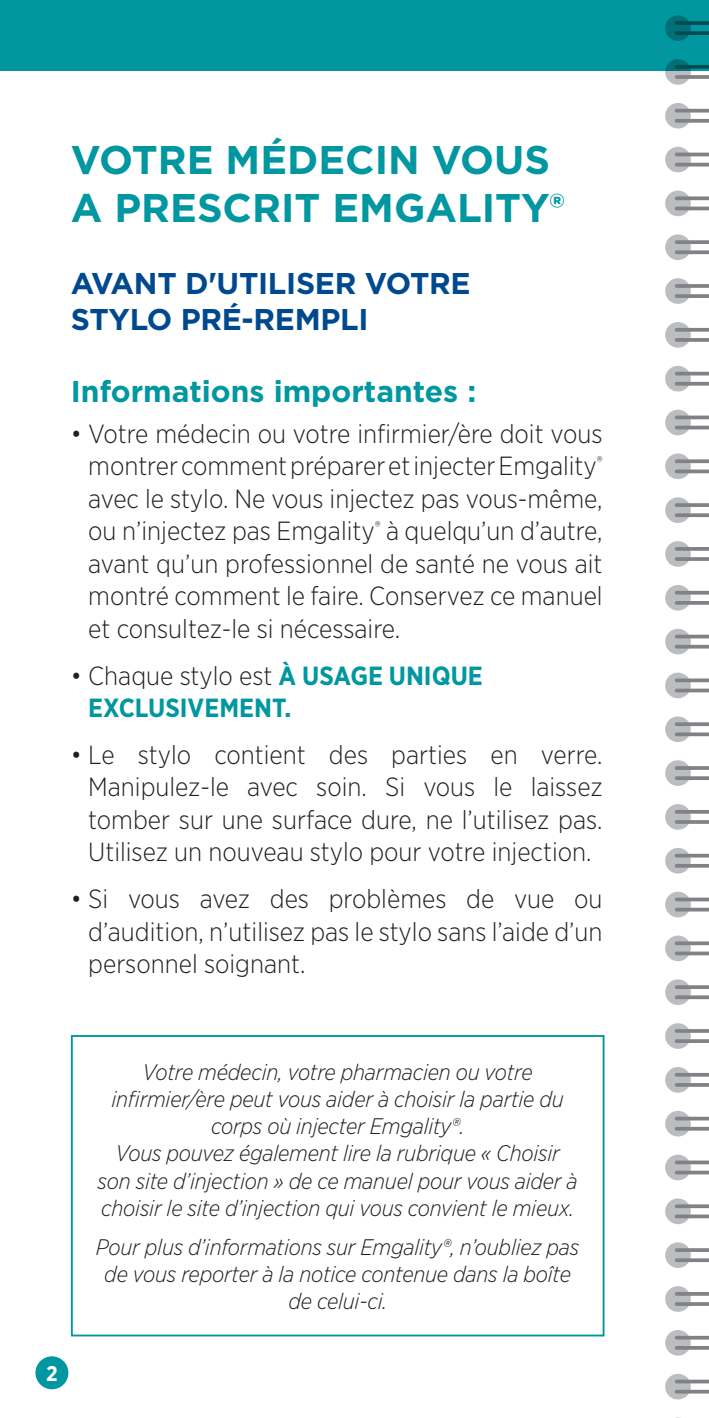
<style>
.page{position:relative;width:709px;height:1418px;background:#fff}
.page>*{position:absolute;margin:0;border:0;box-sizing:border-box;transform-origin:0 0}
.Inter{font:700 40px/48px "Gotham";color:#0097a0}
.Inter-2{font:700 30px/36px "Gotham";letter-spacing:-.01em;color:#01498e}
.Inter-3{font:700 30px "Gotham";color:#0097a0}
.Courant{font:300 26.25px/32.5px "Gotham Narrow";color:#231f20;text-align:justify}
.Courant-2{font:700 26.25px/32.5px "Gotham Narrow";color:#0097a0}
.Notes{font:italic 300 22.5px/27px "Gotham Narrow";letter-spacing:-.01em;color:#231f20;text-align:center}
.t1{font:700 21.25px "Gotham Narrow";color:#fff}
.s1{font-weight:300;color:#231f20}
</style>
<div class="page">
<div style="left:35px;top:1356px;width:33px;height:33px;background:#0097a0;border-radius:50%"></div>
<div style="left:0;top:0;width:709px;height:71px;background:#0097a0"></div>
<div style="left:71px;top:1035px;width:533px;height:301px;border:2px solid #0097a0"></div>
<svg style="left:665px;top:15px;width:26px;height:26px"></svg>
<svg style="left:665px;top:59px;width:26px;height:26px"></svg>
<div style="left:665px;top:103px;width:26px;height:26px;background:#bcbdc0;border-radius:50%"></div>
<svg style="left:665px;top:147px;width:26px;height:25px"></svg>
<div style="left:665px;top:190px;width:26px;height:26px;background:#bcbdc0;border-radius:50%"></div>
<div style="left:665px;top:234px;width:26px;height:26px;background:#bcbdc0;border-radius:50%"></div>
<div style="left:665px;top:278px;width:26px;height:26px;background:#bcbdc0;border-radius:50%"></div>
<div style="left:665px;top:322px;width:26px;height:26px;background:#bcbdc0;border-radius:50%"></div>
<div style="left:665px;top:366px;width:26px;height:25px;background:#bcbdc0;border-radius:50%"></div>
<div style="left:665px;top:409px;width:26px;height:26px;background:#bcbdc0;border-radius:50%"></div>
<div style="left:665px;top:453px;width:26px;height:26px;background:#bcbdc0;border-radius:50%"></div>
<div style="left:665px;top:497px;width:26px;height:26px;background:#bcbdc0;border-radius:50%"></div>
<div style="left:665px;top:541px;width:26px;height:26px;background:#bcbdc0;border-radius:50%"></div>
<div style="left:665px;top:585px;width:26px;height:25px;background:#bcbdc0;border-radius:50%"></div>
<div style="left:665px;top:628px;width:26px;height:26px;background:#bcbdc0;border-radius:50%"></div>
<div style="left:665px;top:672px;width:26px;height:26px;background:#bcbdc0;border-radius:50%"></div>
<div style="left:665px;top:716px;width:26px;height:26px;background:#bcbdc0;border-radius:50%"></div>
<div style="left:665px;top:760px;width:26px;height:26px;background:#bcbdc0;border-radius:50%"></div>
<div style="left:665px;top:804px;width:26px;height:25px;background:#bcbdc0;border-radius:50%"></div>
<div style="left:665px;top:848px;width:26px;height:25px;background:#bcbdc0;border-radius:50%"></div>
<div style="left:665px;top:891px;width:26px;height:26px;background:#bcbdc0;border-radius:50%"></div>
<div style="left:665px;top:935px;width:26px;height:26px;background:#bcbdc0;border-radius:50%"></div>
<div style="left:665px;top:979px;width:26px;height:26px;background:#bcbdc0;border-radius:50%"></div>
<div style="left:665px;top:1023px;width:26px;height:25px;background:#bcbdc0;border-radius:50%"></div>
<div style="left:665px;top:1067px;width:26px;height:25px;background:#bcbdc0;border-radius:50%"></div>
<div style="left:665px;top:1110px;width:26px;height:26px;background:#bcbdc0;border-radius:50%"></div>
<div style="left:665px;top:1154px;width:26px;height:26px;background:#bcbdc0;border-radius:50%"></div>
<div style="left:665px;top:1198px;width:26px;height:26px;background:#bcbdc0;border-radius:50%"></div>
<div style="left:665px;top:1242px;width:26px;height:25px;background:#bcbdc0;border-radius:50%"></div>
<div style="left:665px;top:1286px;width:26px;height:25px;background:#bcbdc0;border-radius:50%"></div>
<svg style="left:665px;top:1329px;width:26px;height:26px"></svg>
<div style="left:665px;top:1373px;width:26px;height:26px;background:#bcbdc0;border-radius:50%"></div>
<hr style="left:676px;top:21px;width:33px;height:4px;background:#004d54">
<svg style="left:676px;top:31px;width:33px;height:4px"></svg>
<svg style="left:676px;top:65px;width:33px;height:4px"></svg>
<svg style="left:676px;top:75px;width:33px;height:4px"></svg>
<svg style="left:676px;top:109px;width:33px;height:4px"></svg>
<svg style="left:676px;top:119px;width:33px;height:4px"></svg>
<hr style="left:676px;top:153px;width:33px;height:3px;background:#808285">
<hr style="left:676px;top:163px;width:33px;height:3px;background:#808285">
<svg style="left:676px;top:196px;width:33px;height:4px"></svg>
<svg style="left:676px;top:206px;width:33px;height:4px"></svg>
<svg style="left:676px;top:240px;width:33px;height:4px"></svg>
<svg style="left:676px;top:250px;width:33px;height:4px"></svg>
<hr style="left:676px;top:284px;width:33px;height:4px;background:#808285">
<svg style="left:676px;top:294px;width:33px;height:4px"></svg>
<svg style="left:676px;top:328px;width:33px;height:4px"></svg>
<svg style="left:676px;top:338px;width:33px;height:4px"></svg>
<hr style="left:676px;top:372px;width:33px;height:3px;background:#808285">
<hr style="left:676px;top:382px;width:33px;height:3px;background:#808285">
<svg style="left:676px;top:415px;width:33px;height:4px"></svg>
<svg style="left:676px;top:425px;width:33px;height:4px"></svg>
<svg style="left:676px;top:459px;width:33px;height:4px"></svg>
<svg style="left:676px;top:469px;width:33px;height:4px"></svg>
<svg style="left:676px;top:503px;width:33px;height:4px"></svg>
<svg style="left:676px;top:513px;width:33px;height:4px"></svg>
<svg style="left:676px;top:547px;width:33px;height:4px"></svg>
<hr style="left:676px;top:557px;width:33px;height:4px;background:#808285">
<hr style="left:676px;top:591px;width:33px;height:3px;background:#808285">
<hr style="left:676px;top:601px;width:33px;height:3px;background:#808285">
<svg style="left:676px;top:634px;width:33px;height:4px"></svg>
<hr style="left:676px;top:645px;width:33px;height:3px;background:#808285">
<svg style="left:676px;top:678px;width:33px;height:4px"></svg>
<svg style="left:676px;top:688px;width:33px;height:4px"></svg>
<svg style="left:676px;top:722px;width:33px;height:4px"></svg>
<svg style="left:676px;top:732px;width:33px;height:4px"></svg>
<svg style="left:676px;top:766px;width:33px;height:4px"></svg>
<svg style="left:676px;top:776px;width:33px;height:4px"></svg>
<hr style="left:676px;top:810px;width:33px;height:3px;background:#808285">
<hr style="left:676px;top:820px;width:33px;height:3px;background:#808285">
<svg style="left:676px;top:853px;width:33px;height:4px"></svg>
<hr style="left:676px;top:864px;width:33px;height:3px;background:#808285">
<svg style="left:676px;top:897px;width:33px;height:4px"></svg>
<svg style="left:676px;top:907px;width:33px;height:4px"></svg>
<svg style="left:676px;top:941px;width:33px;height:4px"></svg>
<svg style="left:676px;top:951px;width:33px;height:4px"></svg>
<svg style="left:676px;top:985px;width:33px;height:4px"></svg>
<svg style="left:676px;top:995px;width:33px;height:4px"></svg>
<hr style="left:676px;top:1029px;width:33px;height:3px;background:#808285">
<hr style="left:676px;top:1039px;width:33px;height:3px;background:#808285">
<svg style="left:676px;top:1072px;width:33px;height:4px"></svg>
<hr style="left:676px;top:1083px;width:33px;height:3px;background:#808285">
<svg style="left:676px;top:1116px;width:33px;height:4px"></svg>
<svg style="left:676px;top:1126px;width:33px;height:4px"></svg>
<svg style="left:676px;top:1160px;width:33px;height:4px"></svg>
<svg style="left:676px;top:1170px;width:33px;height:4px"></svg>
<svg style="left:676px;top:1204px;width:33px;height:4px"></svg>
<svg style="left:676px;top:1214px;width:33px;height:4px"></svg>
<hr style="left:676px;top:1248px;width:33px;height:3px;background:#808285">
<hr style="left:676px;top:1258px;width:33px;height:3px;background:#808285">
<svg style="left:676px;top:1291px;width:33px;height:4px"></svg>
<hr style="left:676px;top:1302px;width:33px;height:3px;background:#808285">
<svg style="left:676px;top:1335px;width:33px;height:4px"></svg>
<svg style="left:676px;top:1345px;width:33px;height:4px"></svg>
<svg style="left:676px;top:1379px;width:33px;height:4px"></svg>
<svg style="left:676px;top:1389px;width:33px;height:4px"></svg>
<p class="Inter" style="left:71px;top:135px;width:495px">VOTRE MÉDECIN VOUS<br>A PRESCRIT EMGALITY®</p>
<p class="Inter-2" style="left:71px;top:265px;width:401px">AVANT D'UTILISER VOTRE<br>STYLO PRÉ-REMPLI</p>
<p class="Inter-3" style="left:71px;top:371px;width:407px">Informations importantes :</p>
<p class="Courant" style="left:88px;top:417px;width:516px;text-indent:-17px">• Votre médecin ou votre infirmier/ère doit vous montrer comment préparer et injecter Emgality<sup>® </sup>avec le stylo. Ne vous injectez pas vous-même, ou n’injectez pas Emgality<sup>®</sup> à quelqu’un d’autre, avant qu’un professionnel de santé ne vous ait montré comment le faire. Conservez ce manuel et consultez-le si nécessaire.</p>
<p class="Courant-2" style="left:88px;top:659px;width:396px;text-indent:-17px"><span class="s1">• Chaque stylo est</span> À USAGE UNIQUE<br>EXCLUSIVEMENT.</p>
<p class="Courant" style="left:88px;top:737px;width:516px;text-indent:-17px">• Le stylo contient des parties en verre.<br>Manipulez-le avec soin. Si vous le laissez tomber sur une surface dure, ne l’utilisez pas.<br>Utilisez un nouveau stylo pour votre injection.</p>
<p class="Courant" style="left:88px;top:882px;width:516px;text-indent:-17px">• Si vous avez des problèmes de vue ou d’audition, n’utilisez pas le stylo sans l’aide d’un personnel soignant.</p>
<p class="t1" style="left:46px;top:1359px;width:13px">2</p>
<p class="Notes" style="left:112px;top:1058px;width:454px">Votre médecin, votre pharmacien ou votre infirmier/ère peut vous aider à choisir la partie du corps où injecter Emgality®.</p>
<p class="Notes" style="left:98px;top:1139px;width:481px">Vous pouvez également lire la rubrique « Choisir son site d’injection » de ce manuel pour vous aider à choisir le site d’injection qui vous convient le mieux.</p>
<p class="Notes" style="left:96px;top:1232px;width:485px">Pour plus d’informations sur Emgality®, n’oubliez pas de vous reporter à la notice contenue dans la boîte de celui-ci.</p>
</div>
